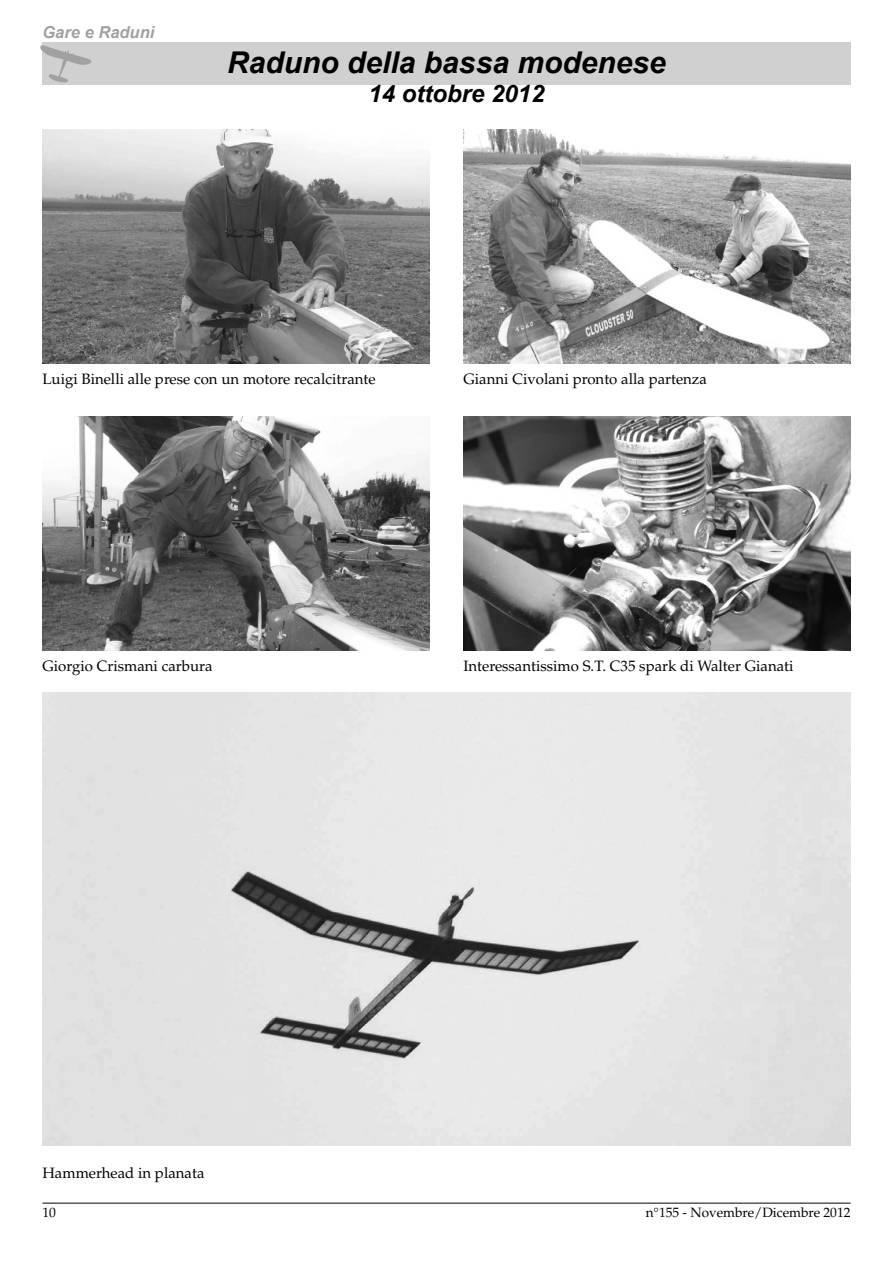
<style>
.page{position:relative;width:893px;height:1263px;background:#fff}
.page>*{position:absolute;margin:0;border:0;box-sizing:border-box;transform-origin:0 0}
.t1{font:italic 700 30px "Arial";color:#000}
.t2{font:italic 700 24px "Arial";color:#000}
.t3{font:italic 700 16.5px "Arial";color:#a1a1a1}
.t4{font:15px "Palatino";color:#000}
.t5{font:13.5px "Palatino";color:#000}
</style>
<div class="page">
<div style="left:42px;top:43px;width:808px;height:42px;background:#d0d0d0"></div>
<hr style="left:42px;top:1203px;width:808px;height:1px;background:#000">
<svg style="left:40px;top:45px;width:52px;height:38px"></svg>
<img style="left:42px;top:130px;width:387px;height:234px">
<img style="left:463px;top:130px;width:387px;height:234px">
<img style="left:42px;top:416px;width:387px;height:234px">
<div style="left:42px;top:692px;width:808px;height:454px;background:#e5e5e5"></div>
<img style="left:463px;top:416px;width:387px;height:234px">
<p class="t3" style="left:42px;top:23px;width:113px">Gare e Raduni</p>
<h1 class="t1" style="left:227px;top:46px;width:440px">Raduno della bassa modenese</h1>
<h2 class="t2" style="left:368px;top:80px;width:178px">14 ottobre 2012</h2>
<p class="t4" style="left:42px;top:373px;width:335px">Luigi Binelli alle prese con un motore recalcitrante</p>
<p class="t4" style="left:463px;top:373px;width:245px">Gianni Civolani pronto alla partenza</p>
<p class="t4" style="left:42px;top:660px;width:172px">Giorgio Crismani carbura</p>
<p class="t4" style="left:463px;top:660px;width:331px">Interessantissimo S.T. C35 spark di Walter Gianati</p>
<p class="t4" style="left:42px;top:1167px;width:163px">Hammerhead in planata</p>
<p class="t5" style="left:42px;top:1207px;width:15px">10</p>
<p class="t5" style="left:646px;top:1207px;width:206px">n°155 - Novembre/Dicembre 2012</p>
</div>
